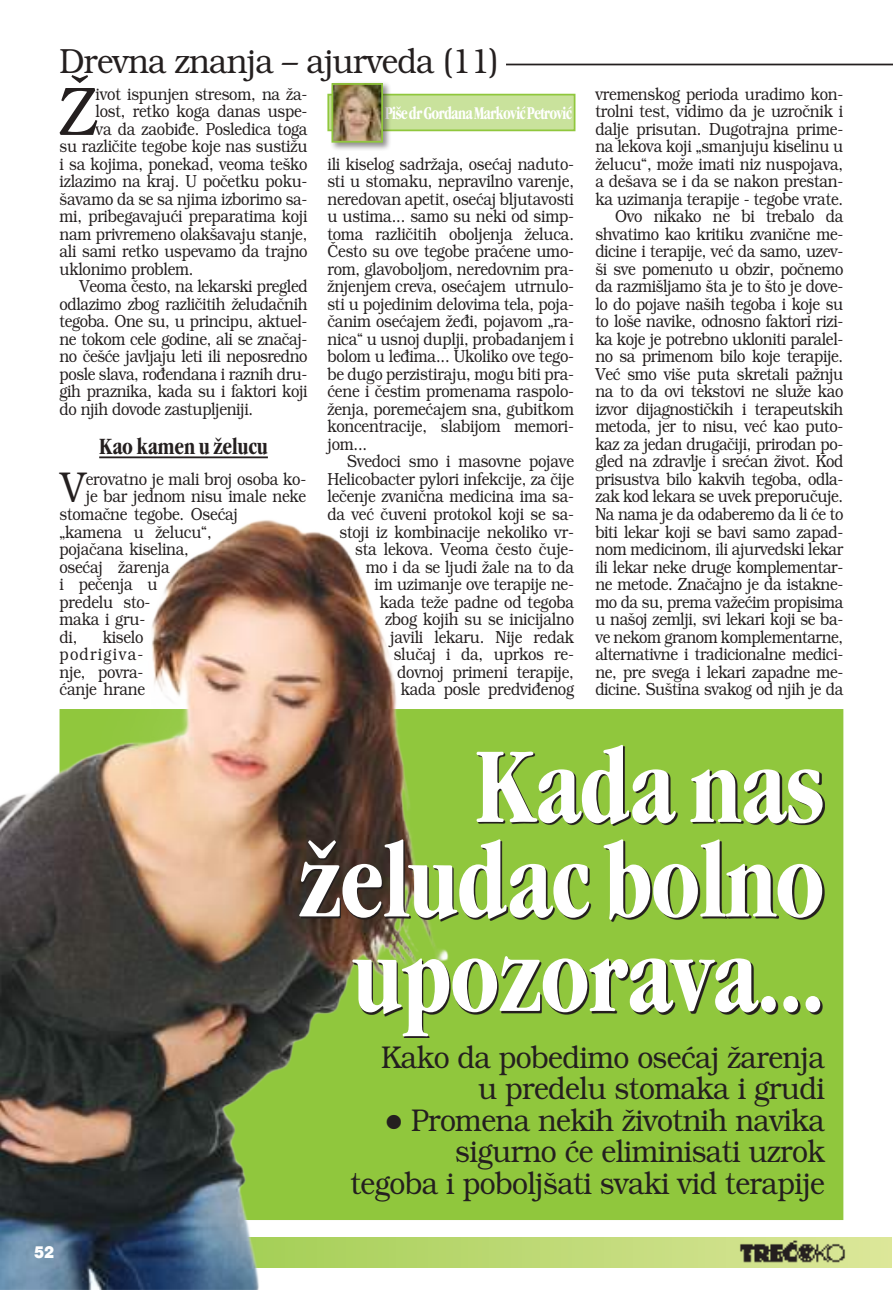
<style>
.page{position:relative;width:893px;height:1290px;background:#fff}
.page>*{position:absolute;margin:0;border:0;box-sizing:border-box;transform-origin:0 0}
.t1{font:700 condensed 105px/94.5px "Garamond Itc TOT";letter-spacing:-.025em;color:#fff;text-align:right;scale:.9 1}
.t2{font:300 68.95px "Bookman Itc LOT";color:#241f1f;scale:.85 1}
.t3{font:300 43.23px "Bookman Itc LOT";color:#241f1f;scale:.85 1}
.t4{font:300 35px "Bookman Itc LOT";letter-spacing:-.025em;color:#241f1f;scale:.9 1}
.t5{font:300 31.5px/31.5px "Bookman Itc LOT";letter-spacing:-.02em;color:#241f1f;text-align:right;scale:.9 1}
.t6{font:700 condensed 22.75px "Garamond Itc TOT";letter-spacing:-.015em;color:#241f1f;scale:.9 1}
.t7{font:300 17.5px/17.5px "Bookman Itc LOT";letter-spacing:-.015em;color:#241f1f;text-align:justify;scale:.85 1}
.t8{font:700 condensed 17.5px "Garamond Itc TOT";letter-spacing:-.06em;color:#fff;scale:.85 1}
.t9{font:17.5px "Nimbus Sans DOT Blac";color:#fff;scale:.9 1}
</style>
<div class="page">
<hr style="left:99px;top:456px;width:169px;height:2px;background:#241f1f">
<svg style="left:508px;top:1237px;width:383px;height:30px;background:#c8de82"></svg>
<hr style="left:506px;top:64px;width:387px;height:1px;background:#241f1f">
<img style="left:736px;top:1239px;width:113px;height:28px">
<div style="left:328px;top:95px;width:247px;height:35px;background:#c9e29c"></div>
<div style="left:327px;top:94px;width:248px;height:37px;border:2px solid #90c73d"></div>
<div style="left:330px;top:81px;width:62px;height:71px;background:#241f1f;opacity:.5"></div>
<img style="left:334px;top:86px;width:46px;height:54px">
<div style="left:331px;top:83px;width:52px;height:60px;border:2px solid #90c73d"></div>
<div style="left:60px;top:709px;width:783px;height:511px;background:#90c73d"></div>
<img style="left:0;top:520px;width:508px;height:770px">
<svg style="left:301px;top:746px;width:523px;height:292px"></svg>
<h3 class="t4" style="left:60px;top:40px;width:489px">Drevna znanja – ajurveda (11)</h3>
<p class="t8" style="left:385px;top:103px;width:222px">Piše dr Gordana Marković Petrović</p>
<h2 class="t2" style="left:59px;top:71px;width:46px">Ž</h2>
<p class="t7" style="left:96px;top:85px;width:251px">ivot ispunjen stresom, na ža-</p>
<p class="t7" style="left:96px;top:103px;width:251px">lost, retko koga danas uspe-</p>
<p class="t7" style="left:96px;top:120px;width:251px">va da zaobiđe. Posledica toga</p>
<p class="t7" style="left:60px;top:138px;width:293px">su različite tegobe koje nas sustižu</p>
<p class="t7" style="left:60px;top:155px;width:293px">i sa kojima, ponekad, veoma teško</p>
<p class="t7" style="left:60px;top:173px;width:293px">izlazimo na kraj. U početku poku-</p>
<p class="t7" style="left:60px;top:190px;width:293px">šavamo da se sa njima izborimo sa-</p>
<p class="t7" style="left:60px;top:208px;width:293px">mi, pribegavajući preparatima koji</p>
<p class="t7" style="left:60px;top:225px;width:293px">nam privremeno olakšavaju stanje,</p>
<p class="t7" style="left:60px;top:243px;width:293px">ali sami retko uspevamo da trajno</p>
<p class="t7" style="left:60px;top:260px;width:159px">uklonimo problem.</p>
<p class="t7" style="left:79px;top:278px;width:270px">Veoma često, na lekarski pregled</p>
<p class="t7" style="left:60px;top:295px;width:293px">odlazimo zbog različitih želudačnih</p>
<p class="t7" style="left:60px;top:313px;width:293px">tegoba. One su, u principu, aktuel-</p>
<p class="t7" style="left:60px;top:330px;width:293px">ne tokom cele godine, ali se značaj-</p>
<p class="t7" style="left:60px;top:348px;width:293px">no češće javljaju leti ili neposredno</p>
<p class="t7" style="left:60px;top:365px;width:293px">posle slava, rođendana i raznih dru-</p>
<p class="t7" style="left:60px;top:383px;width:293px">gih praznika, kada su i faktori koji</p>
<p class="t7" style="left:60px;top:400px;width:229px">do njih dovode zastupljeniji.</p>
<h3 class="t6" style="left:99px;top:434px;width:189px">Kao kamen u želucu</h3>
<h3 class="t3" style="left:61px;top:462px;width:32px">V</h3>
<p class="t7" style="left:86px;top:470px;width:261px">erovatno je mali broj osoba ko-</p>
<p class="t7" style="left:327px;top:155px;width:292px">ili kiselog sadržaja, osećaj naduto&shy;sti u stomaku, nepravilno varenje, neredovan apetit, osećaj bljutavosti u ustima... samo su neki od simp&shy;toma različitih oboljenja želuca.<br>Često su ove tegobe praćene umo&shy;rom, glavoboljom, neredovnim pra&shy;žnjenjem creva, osećajem utrnulo&shy;sti u pojedinim delovima tela, poja&shy;čanim osećajem žeđi, pojavom „ra&shy;nica“ u usnoj duplji, probadanjem i bolom u leđima... Ukoliko ove tego&shy;be dugo perzistiraju, mogu biti pra&shy;ćene i čestim promenama raspolo&shy;ženja, poremećajem sna, gubitkom koncentracije, slabijom memori&shy;jom...</p>
<p class="t7" style="left:327px;top:453px;width:292px;text-align:right">Svedoci smo i masovne pojave<br>Helicobacter pylori infekcije, za čije lečenje zvanična medicina ima sa&shy;da već čuveni protokol koji se sa&shy;stoji iz kombinacije nekoliko vr&shy;sta lekova. Veoma često čuje-<br>mo i da se ljudi žale na to da<br>im uzimanje ove terapije ne-<br>kada teže padne od tegoba<br>zbog kojih su se inicijalno<br>javili lekaru. Nije redak<br>slučaj i da, uprkos re-<br>dovnoj primeni terapije,<br>kada posle predviđenog</p>
<p class="t7" style="left:86px;top:488px;width:261px">je bar jednom nisu imale neke</p>
<p class="t7" style="left:60px;top:505px;width:211px">stomačne tegobe. Osećaj</p>
<p class="t7" style="left:60px;top:523px;width:181px">„kamena u želucu“,</p>
<p class="t7" style="left:60px;top:540px;width:154px">pojačana kiselina,</p>
<p class="t7" style="left:60px;top:558px;width:131px">osećaj žarenja</p>
<p class="t7" style="left:60px;top:575px;width:117px">i pečenja u</p>
<p class="t7" style="left:60px;top:593px;width:109px">predelu sto-</p>
<p class="t7" style="left:60px;top:610px;width:102px">maka i gru-</p>
<p class="t7" style="left:60px;top:628px;width:23px">di,</p>
<p class="t7" style="left:60px;top:628px;width:102px;text-indent:43px">kiselo podrigiva&shy;nje, povra&shy;ćanje hrane</p>
<p class="t7" style="left:595px;top:85px;width:293px;text-align:right">vremenskog perioda uradimo kon&shy;trolni test, vidimo da je uzročnik i dalje prisutan. Dugotrajna prime&shy;na lekova koji „smanjuju kiselinu u želucu“, može imati niz nuspojava, a dešava se i da se nakon prestan&shy;ka uzimanja terapije - tegobe vrate.<br>Ovo nikako ne bi trebalo da shvatimo kao kritiku zvanične me&shy;dicine i terapije, već da samo, uzev&shy;ši sve pomenuto u obzir, počnemo da razmišljamo šta je to što je dove&shy;lo do pojave naših tegoba i koje su to loše navike, odnosno faktori rizi&shy;ka koje je potrebno ukloniti paralel&shy;no sa primenom bilo koje terapije.<br>Već smo više puta skretali pažnju na to da ovi tekstovi ne služe kao izvor dijagnostičkih i terapeutskih metoda, jer to nisu, već kao puto&shy;kaz za jedan drugačiji, prirodan po&shy;gled na zdravlje i srećan život. Kod prisustva bilo kakvih tegoba, odla&shy;zak kod lekara se uvek preporučuje.<br>Na nama je da odaberemo da li će to biti lekar koji se bavi samo zapad&shy;nom medicinom, ili ajurvedski lekar ili lekar neke druge komplementar&shy;ne metode. Značajno je da istakne&shy;mo da su, prema važećim propisima u našoj zemlji, svi lekari koji se ba&shy;ve nekom granom komplementarne, alternativne i tradicionalne medici&shy;ne, pre svega i lekari zapadne me&shy;dicine. Suština svakog od njih je da</p>
<h1 class="t1" style="left:297px;top:740px;width:588px">Kada nas želudac bolno upozorava...</h1>
<p class="t9" style="left:34px;top:1242px;width:25px">52</p>
<h3 class="t5" style="left:381px;top:1041px;width:495px">Kako da pobedimo osećaj žarenja u predelu stomaka i grudi</h3>
<h3 class="t5" style="left:350px;top:1104px;width:529px">● Promena nekih životnih navika sigurno će eliminisati uzrok<br>tegoba i poboljšati svaki vid terapije</h3>
</div>
